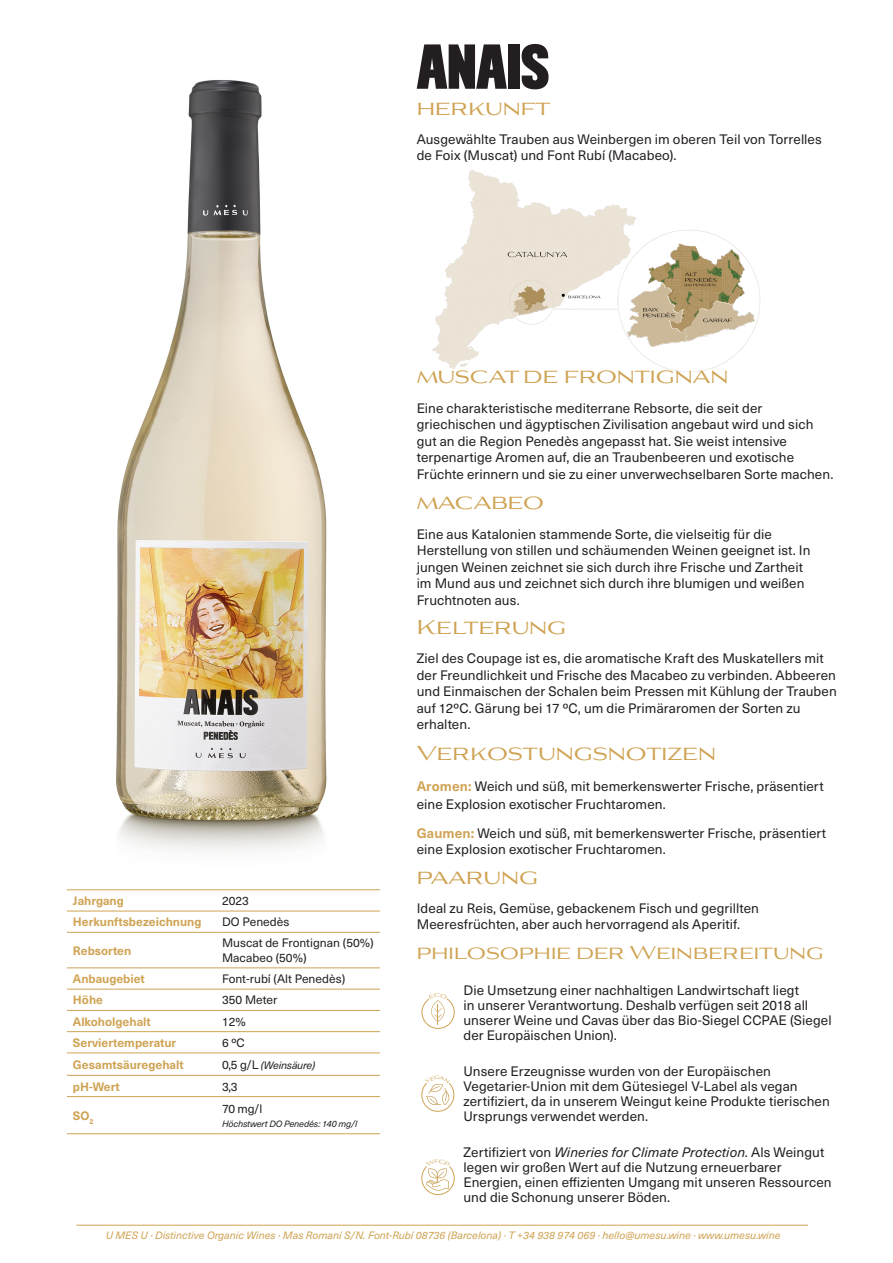
<style>
.page{position:relative;width:893px;height:1263px;background:#fff}
.page>*{position:absolute;margin:0;border:0;box-sizing:border-box;transform-origin:0 0}
.Títols{font:19.5px "Aviano Flare";color:#cfa353}
.Text{font:19.5px "Aviano Flare";color:#cfa353}
.Text-2{font:18px "Aviano Flare";letter-spacing:.005em;color:#cfa353}
.Text-3{font:13.5px/16.5px "Neue Haas Unica W1 G";letter-spacing:.005em;color:#231f20}
.t1{font:700 12px "Neue Haas Unica W1 G";color:#cfa353}
.t2{font:12px "Neue Haas Unica W1 G";color:#231f20}
.t3{font:italic 10.5px "Neue Haas Unica W1 G";color:#cfa353}
.t4{font:italic 10.5px "Neue Haas Unica W1 G";letter-spacing:-.02em;color:#231f20}
.t5{font:italic 9px "Neue Haas Unica W1 G";letter-spacing:-.02em;color:#231f20}
.s1{font-style:normal;font-size:12px}
.s2{font-weight:700;color:#cfa353}
.s3{font-style:italic}
</style>
<div class="page">
<img style="left:116px;top:80px;width:211px;height:772px">
<img style="left:432px;top:170px;width:329px;height:202px">
<hr style="left:76px;top:1225px;width:732px;height:1px;background:#cfa353">
<hr style="left:216px;top:1133px;width:164px;height:1px;background:#cfa353">
<hr style="left:216px;top:1096px;width:164px;height:1px;background:#cfa353">
<hr style="left:216px;top:889px;width:164px;height:1px;background:#cfa353">
<hr style="left:216px;top:911px;width:164px;height:1px;background:#cfa353">
<hr style="left:216px;top:932px;width:164px;height:1px;background:#cfa353">
<hr style="left:216px;top:967px;width:164px;height:1px;background:#cfa353">
<hr style="left:216px;top:989px;width:164px;height:1px;background:#cfa353">
<hr style="left:216px;top:1010px;width:164px;height:1px;background:#cfa353">
<hr style="left:216px;top:1031px;width:164px;height:1px;background:#cfa353">
<hr style="left:216px;top:1052px;width:164px;height:1px;background:#cfa353">
<hr style="left:216px;top:1075px;width:164px;height:1px;background:#cfa353">
<hr style="left:67px;top:889px;width:149px;height:1px;background:#cfa353">
<hr style="left:67px;top:911px;width:149px;height:1px;background:#cfa353">
<hr style="left:67px;top:932px;width:149px;height:1px;background:#cfa353">
<hr style="left:67px;top:967px;width:149px;height:1px;background:#cfa353">
<hr style="left:67px;top:989px;width:149px;height:1px;background:#cfa353">
<hr style="left:67px;top:1010px;width:149px;height:1px;background:#cfa353">
<hr style="left:67px;top:1031px;width:149px;height:1px;background:#cfa353">
<hr style="left:67px;top:1052px;width:149px;height:1px;background:#cfa353">
<hr style="left:67px;top:1075px;width:149px;height:1px;background:#cfa353">
<hr style="left:67px;top:1096px;width:149px;height:1px;background:#cfa353">
<hr style="left:67px;top:1133px;width:149px;height:1px;background:#cfa353">
<svg style="left:417px;top:44px;width:90px;height:45px"></svg>
<div style="left:508px;top:44px;width:12px;height:45px;background:#231f20"></div>
<svg style="left:522px;top:44px;width:27px;height:45px"></svg>
<svg style="left:421px;top:1083px;width:34px;height:29px"></svg>
<svg style="left:421px;top:1166px;width:34px;height:29px"></svg>
<svg style="left:421px;top:998px;width:34px;height:31px"></svg>
<p class="Títols" style="left:417px;top:97px;width:135px">herkunft</p>
<p class="Text-3" style="left:417px;top:130px;width:407px">Ausgewählte Trauben aus Weinbergen im oberen Teil von Torrelles de Foix (Muscat) und Font Rubí (Macabeo).</p>
<p class="t1" style="left:73px;top:891px;width:52px">Jahrgang</p>
<p class="t2" style="left:222px;top:892px;width:28px">2023</p>
<p class="t1" style="left:73px;top:913px;width:130px">Herkunftsbezeichnung</p>
<p class="t2" style="left:222px;top:913px;width:69px">DO Penedès</p>
<p class="t1" style="left:73px;top:941px;width:60px">Rebsorten</p>
<p class="t2" style="left:222px;top:934px;width:153px">Muscat de Frontignan (50%)</p>
<p class="t2" style="left:222px;top:949px;width:86px">Macabeo (50%)</p>
<p class="t1" style="left:73px;top:970px;width:73px">Anbaugebiet</p>
<p class="t2" style="left:222px;top:970px;width:125px">Font-rubí (Alt Penedès)</p>
<p class="t1" style="left:73px;top:991px;width:32px">Höhe</p>
<p class="t2" style="left:222px;top:991px;width:57px">350 Meter</p>
<p class="t1" style="left:73px;top:1012px;width:79px">Alkoholgehalt</p>
<p class="t2" style="left:222px;top:1012px;width:25px">12%</p>
<p class="t1" style="left:73px;top:1033px;width:105px">Serviertemperatur</p>
<p class="t2" style="left:222px;top:1034px;width:24px">6 ºC</p>
<p class="t1" style="left:73px;top:1055px;width:112px">Gesamtsäuregehalt</p>
<p class="t4" style="left:222px;top:1057px;width:95px"><span class="s1">0,5 g/L</span> (Weinsäure)</p>
<p class="t1" style="left:73px;top:1077px;width:48px">pH-Wert</p>
<p class="t2" style="left:222px;top:1077px;width:17px">3,3</p>
<p class="t1" style="left:73px;top:1106px;width:22px">SO<sub>2</sub></p>
<p class="t2" style="left:222px;top:1100px;width:42px">70 mg/l</p>
<p class="t5" style="left:222px;top:1117px;width:137px">Höchstwert DO Penedés: 140 mg/l</p>
<p class="Títols" style="left:417px;top:365px;width:313px">muscat de frontignan</p>
<p class="Text-3" style="left:417px;top:399px;width:418px">Eine charakteristische mediterrane Rebsorte, die seit der griechischen und ägyptischen Zivilisation angebaut wird und sich gut an die Region Penedès angepasst hat. Sie weist intensive terpenartige Aromen auf, die an Traubenbeeren und exotische Früchte erinnern und sie zu einer unverwechselbaren Sorte machen.</p>
<p class="Text" style="left:417px;top:491px;width:129px">macabeo</p>
<p class="Text-3" style="left:417px;top:525px;width:395px">Eine aus Katalonien stammende Sorte, die vielseitig für die Herstellung von stillen und schäumenden Weinen geeignet ist. In jungen Weinen zeichnet sie sich durch ihre Frische und Zartheit im Mund aus und zeichnet sich durch ihre blumigen und weißen Fruchtnoten aus.</p>
<p class="Títols" style="left:417px;top:616px;width:151px">Kelterung</p>
<p class="Text-3" style="left:417px;top:649px;width:422px">Ziel des Coupage ist es, die aromatische Kraft des Muskatellers mit der Freundlichkeit und Frische des Macabeo zu verbinden. Abbeeren und Einmaischen der Schalen beim Pressen mit Kühlung der Trauben auf 12ºC. Gärung bei 17 ºC, um die Primäraromen der Sorten zu erhalten.</p>
<p class="Títols" style="left:417px;top:742px;width:301px">Verkostungsnotizen</p>
<p class="Text-3" style="left:417px;top:776px;width:408px;line-height:18px"><span class="s2">Aromen:</span> Weich und süß, mit bemerkenswerter Frische, präsentiert eine Explosion exotischer Fruchtaromen.</p>
<p class="Text-3" style="left:417px;top:824px;width:411px"><span class="s2">Gaumen:</span> Weich und süß, mit bemerkenswerter Frische, präsentiert eine Explosion exotischer Fruchtaromen.</p>
<p class="Títols" style="left:417px;top:865px;width:123px">paarung</p>
<p class="Text-3" style="left:417px;top:899px;width:344px">Ideal zu Reis, Gemüse, gebackenem Fisch und gegrillten<br>Meeresfrüchten, aber auch hervorragend als Aperitif.</p>
<p class="Text-2" style="left:417px;top:942px;width:408px">philosophie der Weinbereitung</p>
<p class="Text-3" style="left:463px;top:982px;width:370px;line-height:15px">Die Umsetzung einer nachhaltigen Landwirtschaft liegt<br>in unserer Verantwortung. Deshalb verfügen seit 2018 all unserer Weine und Cavas über das Bio-Siegel CCPAE (Siegel der Europäischen Union).</p>
<p class="Text-3" style="left:463px;top:1063px;width:368px;line-height:15px">Unsere Erzeugnisse wurden von der Europäischen Vegetarier-Union mit dem Gütesiegel V-Label als vegan zertifiziert, da in unserem Weingut keine Produkte tierischen Ursprungs verwendet werden.</p>
<p class="Text-3" style="left:463px;top:1144px;width:370px;line-height:15px">Zertifiziert von <span class="s3">Wineries for Climate Protection</span>. Als Weingut legen wir großen Wert auf die Nutzung erneuerbarer Energien, einen effizienten Umgang mit unseren Ressourcen und die Schonung unserer Böden.</p>
<p class="t3" style="left:106px;top:1228px;width:676px">U MES U · Distinctive Organic Wines · Mas Romaní S/N. Font-Rubí 08736 (Barcelona) · T +34 938 974 069 · hello@umesu.wine · www.umesu.wine</p>
</div>
